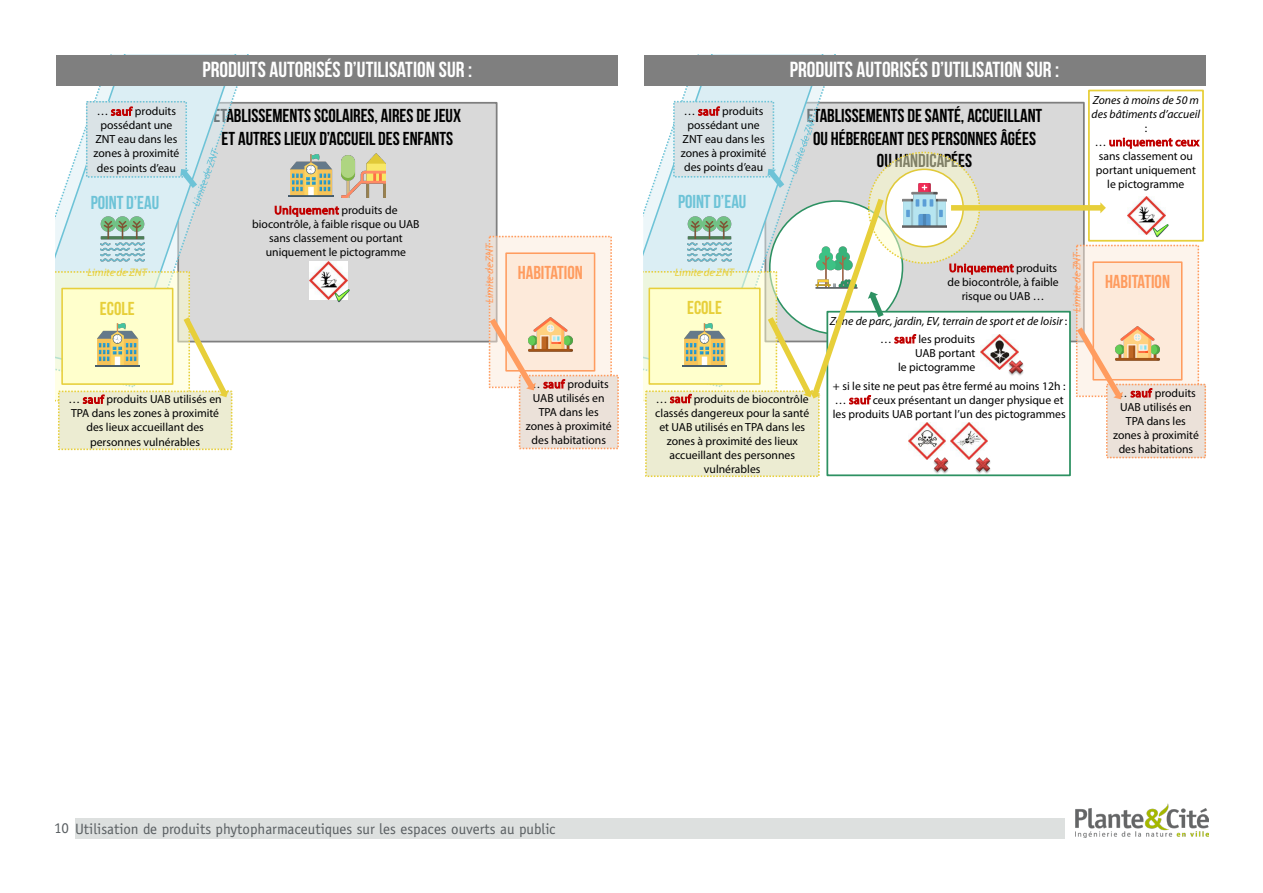
<style>
.page{position:relative;width:1263px;height:893px;background:#fff}
.page>*{position:absolute;margin:0;border:0;box-sizing:border-box;transform-origin:0 0}
.t1{font:21.75px "Bebas Neue";color:#fff}
.t2{font:18.75px/22.5px "Bebas Neue";color:#000;text-align:center}
.t3{font:18.75px "Bebas Neue";color:#ff9c5f}
.t4{font:18.75px "Bebas Neue";color:#6dc3d7}
.t5{font:18.75px "Bebas Neue";color:#e7cf3a}
.t6{font:15px "Officina Sans Std";color:#595e61}
.t7{font:11.7px/14.1px "Myriad Pro";color:#000;text-align:center}
.t8{font:italic 11.7px "Myriad Pro";letter-spacing:.005em;color:#000}
.t9{font:italic 10.95px "Myriad Pro";color:#e7cf3a}
.t10{font:italic 10.95px "Myriad Pro";letter-spacing:-.01em;color:#ff9c5f}
.s1{color:#c00000}
.s2{font-style:italic}
.s3{font-style:normal}
</style>
<div class="page">
<div style="left:75px;top:818px;width:989px;height:20px;background:#dde0df"></div>
<img style="left:1076px;top:803px;width:133px;height:35px">
<div style="left:178px;top:103px;width:319px;height:239px;background:#d9d9d9"></div>
<div style="left:177px;top:102px;width:320px;height:240px;border:2px solid #7f7f7f"></div>
<div style="left:489px;top:237px;width:122px;height:150px;background:#fdeada;opacity:.5"></div>
<div style="left:489px;top:236px;width:123px;height:152px;border:2px dashed #ff9c5f"></div>
<div style="left:505px;top:252px;width:90px;height:120px;background:#fdeada;border:2px solid #ff9c5f"></div>
<img style="left:536px;top:317px;width:36px;height:35px">
<svg style="left:55px;top:54px;width:189px;height:289px"></svg>
<img style="left:100px;top:217px;width:44px;height:44px">
<div style="left:57px;top:55px;width:561px;height:31px;background:#7f7f7f"></div>
<div style="left:519px;top:375px;width:100px;height:74px;background:#ebe1d9;border:2px dashed #ff9c5f"></div>
<svg style="left:490px;top:318px;width:46px;height:72px"></svg>
<div style="left:87px;top:102px;width:99px;height:75px;background:#dae3e6"></div>
<div style="left:86px;top:101px;width:101px;height:77px;border:2px dashed #6dc3d7"></div>
<div style="left:58px;top:391px;width:174px;height:59px;background:#ececd2"></div>
<svg style="left:55px;top:271px;width:174px;height:130px"></svg>
<svg style="left:180px;top:147px;width:38px;height:59px"></svg>
<img style="left:310px;top:261px;width:37px;height:38px">
<img style="left:333px;top:286px;width:17px;height:17px">
<img style="left:342px;top:153px;width:44px;height:44px">
<img style="left:289px;top:154px;width:44px;height:43px">
<div style="left:764px;top:102px;width:321px;height:240px;background:#d9d9d9;border:2px solid #7f7f7f"></div>
<div style="left:1077px;top:246px;width:121px;height:150px;background:#fdeada;opacity:.5"></div>
<div style="left:1076px;top:245px;width:123px;height:152px;border:2px dashed #ff9c5f"></div>
<div style="left:770px;top:201px;width:132px;height:133px;background:#fff;border-radius:50%"></div>
<div style="left:1092px;top:261px;width:90px;height:120px;background:#fdeada;border:2px solid #ff9c5f"></div>
<img style="left:1123px;top:326px;width:36px;height:35px">
<svg style="left:647px;top:54px;width:184px;height:145px"></svg>
<div style="left:644px;top:55px;width:561px;height:31px;background:#7f7f7f"></div>
<div style="left:826px;top:311px;width:245px;height:165px;background:#fff;border:2px solid #2d9162"></div>
<img style="left:908px;top:422px;width:38px;height:38px">
<img style="left:950px;top:422px;width:38px;height:38px">
<img style="left:931px;top:456px;width:19px;height:19px">
<img style="left:973px;top:456px;width:19px;height:19px">
<div style="left:1107px;top:384px;width:98px;height:74px;background:#ebe1d9"></div>
<div style="left:1106px;top:384px;width:100px;height:74px;border:2px dashed #ff9c5f"></div>
<div style="left:673px;top:101px;width:101px;height:77px;background:#dae3e6;border:2px dashed #6dc3d7"></div>
<svg style="left:767px;top:169px;width:17px;height:19px"></svg>
<div style="left:645px;top:390px;width:175px;height:87px;background:#ececd2"></div>
<div style="left:869px;top:152px;width:110px;height:111px;background:#ffc;border-radius:50%;opacity:.5"></div>
<div style="left:886px;top:169px;width:77px;height:78px;background:#fff;border-radius:50%"></div>
<div style="left:885px;top:169px;width:79px;height:78px;border:2px solid #e0c938;border-radius:50%"></div>
<div style="left:1088px;top:90px;width:116px;height:152px;background:#fff;border:2px solid #e7cf3a"></div>
<img style="left:1128px;top:197px;width:37px;height:37px">
<img style="left:1151px;top:222px;width:18px;height:16px">
<svg style="left:951px;top:202px;width:155px;height:11px"></svg>
<img style="left:980px;top:335px;width:38px;height:35px">
<img style="left:1006px;top:359px;width:18px;height:17px">
<svg style="left:643px;top:199px;width:241px;height:202px"></svg>
<svg style="left:790px;top:115px;width:26px;height:59px"></svg>
<svg style="left:1077px;top:327px;width:46px;height:72px"></svg>
<img style="left:902px;top:183px;width:44px;height:44px">
<p class="t1" style="left:203px;top:57px;width:271px">PRODUITS AUTORISÉS D’UTILISATION SUR :</p>
<p class="t1" style="left:790px;top:57px;width:271px">PRODUITS AUTORISÉS D’UTILISATION SUR :</p>
<p class="t7" style="left:94px;top:104px;width:87px">… <span class="s1">sauf</span> produits possédant une<br>ZNT eau dans les zones à proximité des points d’eau</p>
<p class="t2" style="left:214px;top:104px;width:249px">ETABLISSEMENTS SCOLAIRES, AIRES DE JEUX<br>ET AUTRES LIEUX D’ACCUEIL DES ENFANTS</p>
<p class="t7" style="left:681px;top:104px;width:87px">… <span class="s1">sauf</span> produits possédant une<br>ZNT eau dans les zones à proximité des points d’eau</p>
<p class="t2" style="left:807px;top:104px;width:237px">ETABLISSEMENTS DE SANTÉ, ACCUEILLANT<br>OU HÉBERGEANT DES PERSONNES ÂGÉES<br>OU HANDICAPÉES</p>
<p class="t7" style="left:1091px;top:93px;width:110px"><span class="s2">Zones à moins de 50 m des bâtiments d’accueil </span>:<br>… <span class="s1">uniquement ceux </span>sans classement ou portant uniquement le pictogramme</p>
<p class="t4" style="left:91px;top:192px;width:70px">POINT D’EAU</p>
<p class="t9" style="left:87px;top:266px;width:61px">Limite de ZNT</p>
<p class="t5" style="left:100px;top:298px;width:36px">ECOLE</p>
<p class="t7" style="left:252px;top:203px;width:169px"><span class="s1">Uniquement</span> produits de biocontrôle, à faible risque ou UAB sans classement ou portant uniquement le pictogramme</p>
<p class="t10" style="left:483px;top:303px;width:62px;rotate:-90deg">Limite de ZNT</p>
<p class="t3" style="left:518px;top:262px;width:66px">HABITATION</p>
<p class="t4" style="left:678px;top:192px;width:70px">POINT D’EAU</p>
<p class="t9" style="left:675px;top:265px;width:61px">Limite de ZNT</p>
<p class="t5" style="left:687px;top:298px;width:36px">ECOLE</p>
<p class="t10" style="left:1070px;top:312px;width:62px;rotate:-90deg">Limite de ZNT</p>
<p class="t7" style="left:947px;top:261px;width:113px"><span class="s1">Uniquement</span> produits de biocontrôle, à faible risque ou UAB …</p>
<p class="t8" style="left:830px;top:314px;width:239px">Zone de parc, jardin, EV, terrain de sport et de loisir <span class="s3">:</span></p>
<p class="t3" style="left:1105px;top:271px;width:66px">HABITATION</p>
<p class="t7" style="left:880px;top:332px;width:97px;text-align:right">… <span class="s1">sauf</span> les produits<br>UAB portant<br>le pictogramme</p>
<p class="t7" style="left:69px;top:392px;width:155px">… <span class="s1">sauf</span> produits UAB utilisés en<br>TPA dans les zones à proximité des lieux accueillant des personnes vulnérables</p>
<p class="t7" style="left:526px;top:377px;width:87px">… <span class="s1">sauf</span> produits<br>UAB utilisés en<br>TPA dans les zones à proximité des habitations</p>
<p class="t7" style="left:655px;top:392px;width:155px">… <span class="s1">sauf</span> produits de biocontrôle classés dangereux pour la santé et UAB utilisés en TPA dans les zones à proximité des lieux accueillant des personnes vulnérables</p>
<p class="t7" style="left:833px;top:379px;width:234px;text-align:left">+ si le site ne peut pas être fermé au moins 12h : … <span class="s1">sauf</span> ceux présentant un danger physique et les produits UAB portant l’un des pictogrammes</p>
<p class="t7" style="left:1113px;top:386px;width:87px">… <span class="s1">sauf</span> produits<br>UAB utilisés en<br>TPA dans les zones à proximité des habitations</p>
<p class="t6" style="left:54px;top:820px;width:503px">10 Utilisation de produits phytopharmaceutiques sur les espaces ouverts au public</p>
</div>
